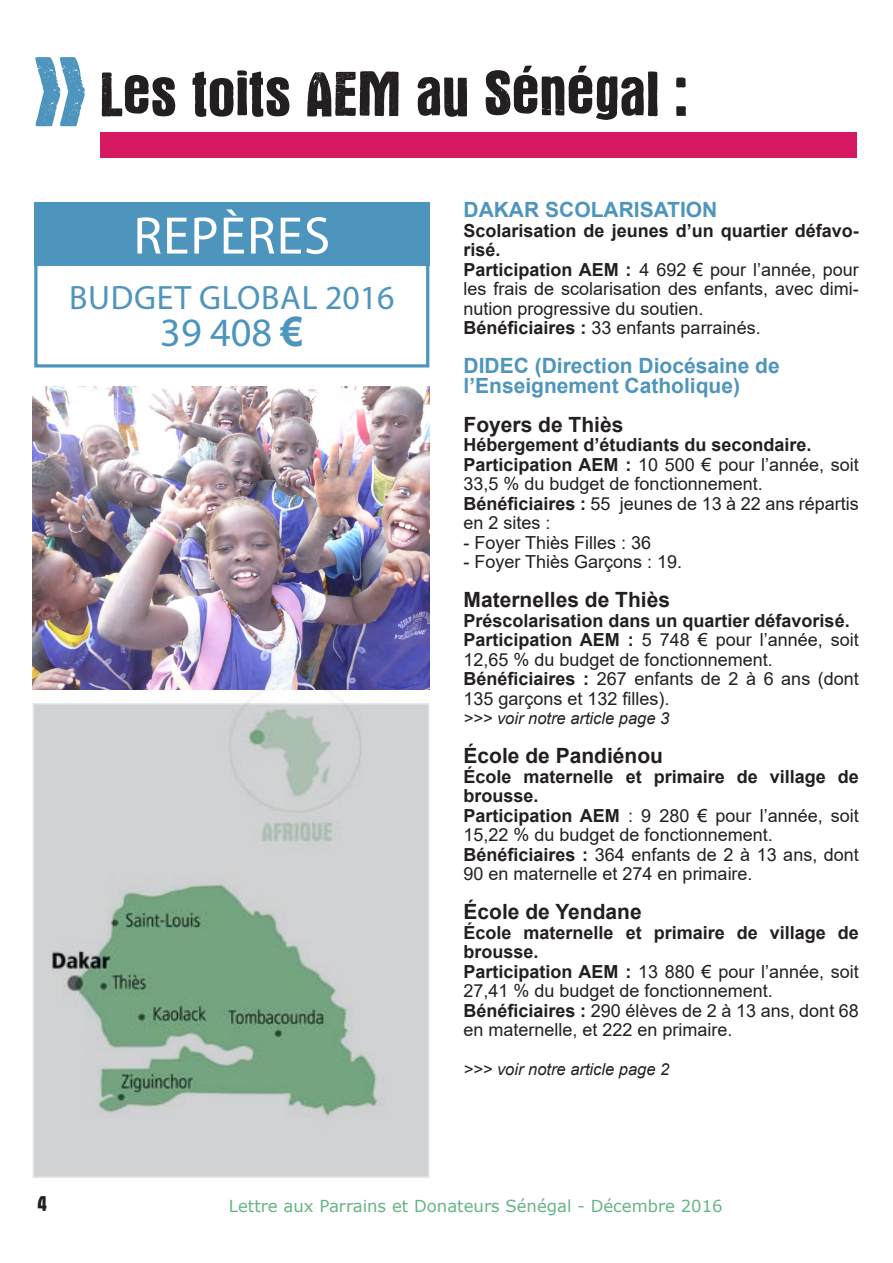
<style>
.page{position:relative;width:893px;height:1263px;background:#fff}
.page>*{position:absolute;margin:0;border:0;box-sizing:border-box;transform-origin:0 0}
.t1{font:66px "Victor";color:#231f20}
.t2{font:53.25px "Myriad Pro";letter-spacing:.02em;color:#fff}
.t3{font:40.35px "Myriad Pro";color:#4e95bd}
.t4{font:33.9px "Myriad Pro";letter-spacing:.02em;color:#4e95bd}
.t5{font:22.5px "Victor";color:#231f20}
.t6{font:700 21px/19.5px "Arial";color:#4e95bd}
.t7{font:700 21px "Arial";color:#231f20}
.t8{font:18px/19.5px "Arial";color:#231f20}
.t9{font:700 18px/19.5px "Arial";color:#231f20}
.t10{font:16.5px "Verdana";color:#65b582}
.t11{font:italic 16.5px "Arial";color:#231f20}
.s1{font-family:"Arial";font-weight:700}
.s2{font-weight:700}
</style>
<div class="page">
<div style="left:34px;top:202px;width:395px;height:165px;border:3px solid #4e95bd"></div>
<div style="left:34px;top:202px;width:396px;height:63px;background:#4e95bd"></div>
<img style="left:33px;top:386px;width:397px;height:304px">
<div style="left:100px;top:132px;width:757px;height:25px;background:#d61962"></div>
<svg style="left:33px;top:703px;width:397px;height:475px;background:#b9c5be"></svg>
<p class="t1" style="left:100px;top:61px;width:589px">Les toits AEM au Sénégal :</p>
<p class="t2" style="left:133px;top:203px;width:198px">REPÈRES</p>
<p class="t4" style="left:69px;top:277px;width:327px">BUDGET GLOBAL 2016</p>
<p class="t3" style="left:160px;top:308px;width:144px">39 408 <span class="s1">€</span></p>
<p class="t6" style="left:463px;top:200px;width:255px">DAKAR SCOLARISATION</p>
<p class="t9" style="left:463px;top:221px;width:397px">Scolarisation de jeunes d’un quartier défavo&shy;risé.</p>
<p class="t8" style="left:463px;top:260px;width:397px;text-align:justify"><span class="s2">Participation AEM :</span> 4 692 € pour l’année, pour les frais de scolarisation des enfants, avec dimi&shy;nution progressive du soutien.</p>
<p class="t8" style="left:463px;top:318px;width:299px"><span class="s2">Bénéficiaires :</span> 33 enfants parrainés.</p>
<p class="t6" style="left:463px;top:356px;width:318px">DIDEC (Direction Diocésaine de l’Enseignement Catholique)</p>
<p class="t7" style="left:463px;top:410px;width:161px">Foyers de Thiès</p>
<p class="t9" style="left:463px;top:435px;width:350px">Hébergement d’étudiants du secondaire.</p>
<p class="t8" style="left:463px;top:455px;width:397px"><span class="s2">Participation AEM :</span> 10 500 € pour l’année, soit<br>33,5 % du budget de fonctionnement.</p>
<p class="t8" style="left:463px;top:494px;width:397px"><span class="s2">Bénéficiaires :</span> 55 jeunes de 13 à 22 ans répartis en 2 sites :</p>
<p class="t8" style="left:463px;top:533px;width:189px">- Foyer Thiès Filles : 36</p>
<p class="t8" style="left:463px;top:552px;width:220px">- Foyer Thiès Garçons : 19.</p>
<p class="t7" style="left:463px;top:585px;width:208px">Maternelles de Thiès</p>
<p class="t9" style="left:463px;top:611px;width:388px">Préscolarisation dans un quartier défavorisé.</p>
<p class="t8" style="left:463px;top:630px;width:397px"><span class="s2">Participation AEM :</span> 5 748 € pour l’année, soit<br>12,65 % du budget de fonctionnement.</p>
<p class="t8" style="left:463px;top:669px;width:397px"><span class="s2">Bénéficiaires :</span> 267 enfants de 2 à 6 ans (dont<br>135 garçons et 132 filles).</p>
<p class="t11" style="left:463px;top:708px;width:207px">&gt;&gt;&gt; voir notre article page 3</p>
<p class="t7" style="left:463px;top:741px;width:201px">École de Pandiénou</p>
<p class="t9" style="left:463px;top:767px;width:397px">École maternelle et primaire de village de brousse.</p>
<p class="t8" style="left:463px;top:806px;width:397px"><span class="s2">Participation AEM</span> : 9 280 € pour l’année, soit<br>15,22 % du budget de fonctionnement.</p>
<p class="t8" style="left:463px;top:845px;width:397px"><span class="s2">Bénéficiaires :</span> 364 enfants de 2 à 13 ans, dont<br>90 en maternelle et 274 en primaire.</p>
<p class="t7" style="left:463px;top:897px;width:180px">École de Yendane</p>
<p class="t9" style="left:463px;top:923px;width:397px">École maternelle et primaire de village de brousse.</p>
<p class="t8" style="left:463px;top:962px;width:397px"><span class="s2">Participation AEM :</span> 13 880 € pour l’année, soit<br>27,41 % du budget de fonctionnement.</p>
<p class="t8" style="left:463px;top:1001px;width:397px"><span class="s2">Bénéficiaires :</span> 290 élèves de 2 à 13 ans, dont 68 en maternelle, et 222 en primaire.</p>
<p class="t11" style="left:463px;top:1059px;width:207px">&gt;&gt;&gt; voir notre article page 2</p>
<p class="t5" style="left:38px;top:1192px;width:11px">4</p>
<p class="t10" style="left:229px;top:1194px;width:495px">Lettre aux Parrains et Donateurs Sénégal - Décembre 2016</p>
</div>
